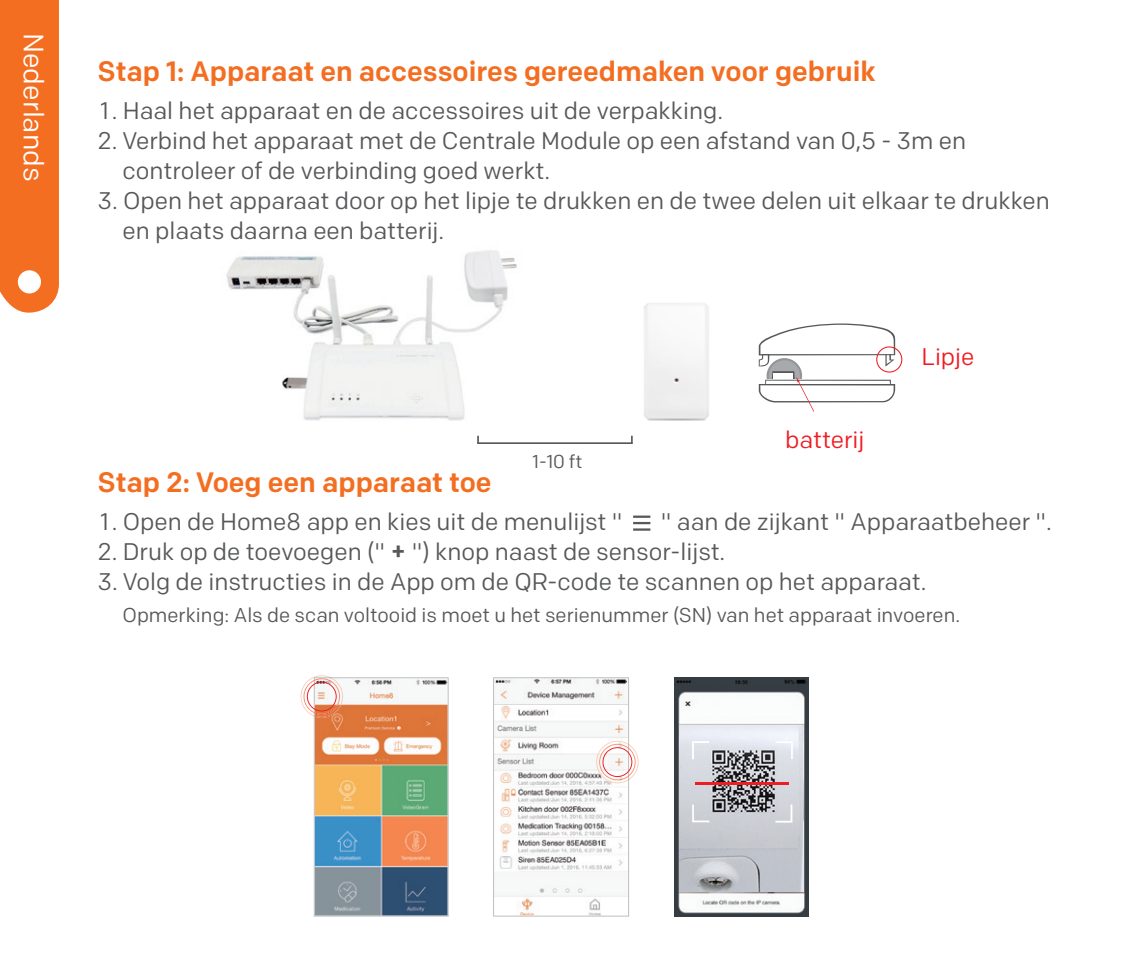
<style>
.page{position:relative;width:1134px;height:976px;background:#fff}
.page>*{position:absolute;margin:0;border:0;box-sizing:border-box;transform-origin:0 0}
.t1{font:500 28px "Colfax";color:#f36e21}
.t2{font:28px "Colfax";color:#fff}
.t3{font:24px "Colfax";color:#57585a}
.t4{font:24px "Colfax";color:#ee1d23}
.t5{font:20px "Colfax";color:#57585a}
.t6{font:18.8px "Colfax";color:#57585a}
.s1{font-weight:500}
</style>
<div class="page">
<img style="left:644px;top:303px;width:65px;height:118px">
<svg style="left:759px;top:323px;width:143px;height:88px"></svg>
<svg style="left:477px;top:435px;width:156px;height:9px"></svg>
<img style="left:226px;top:250px;width:291px;height:171px">
<div style="left:0;top:0;width:59px;height:312px;background:#f36e21"></div>
<div style="left:18px;top:270px;width:23px;height:23px;background:#fff;border-radius:50%"></div>
<svg style="left:633px;top:515px;width:17px;height:2px"></svg>
<hr style="left:633px;top:521px;width:17px;height:3px;background:#57585a">
<svg style="left:633px;top:528px;width:17px;height:2px"></svg>
<svg style="left:300px;top:675px;width:149px;height:241px"></svg>
<svg style="left:493px;top:677px;width:146px;height:239px"></svg>
<img style="left:674px;top:677px;width:134px;height:238px">
<img style="left:680px;top:724px;width:123px;height:167px">
<img style="left:680px;top:725px;width:122px;height:165px">
<svg style="left:775px;top:741px;width:18px;height:17px"></svg>
<svg style="left:692px;top:804px;width:17px;height:18px"></svg>
<svg style="left:692px;top:741px;width:17px;height:18px"></svg>
<svg style="left:775px;top:804px;width:17px;height:18px"></svg>
<hr style="left:695px;top:782px;width:93px;height:2px;background:#ee1d23">
<p class="t2" style="left:51px;top:33px;width:150px;rotate:90deg">Nederlands</p>
<p class="t1" style="left:98px;top:54px;width:780px">Stap 1: Apparaat en accessoires gereedmaken voor gebruik</p>
<p class="t3" style="left:100px;top:96px;width:624px">1 . Haal het apparaat en de accessoires uit de verpakking.</p>
<p class="t3" style="left:98px;top:126px;width:870px">2. Verbind het apparaat met de Centrale Module op een afstand van 0,5 - 3m en</p>
<p class="t3" style="left:122px;top:156px;width:429px">controleer of de verbinding goed werkt.</p>
<p class="t3" style="left:98px;top:186px;width:954px">3. Open het apparaat door op het lipje te drukken en de twee delen uit elkaar te drukken</p>
<p class="t3" style="left:122px;top:216px;width:323px">en plaats daarna een batterij.</p>
<p class="t6" style="left:533px;top:450px;width:51px">1-10 ft</p>
<p class="t4" style="left:785px;top:424px;width:81px">batterij</p>
<p class="t4" style="left:921px;top:341px;width:55px">Lipje</p>
<p class="t1" style="left:98px;top:465px;width:396px">Stap 2: Voeg een apparaat toe</p>
<p class="t3" style="left:100px;top:506px;width:524px">1 . Open de Home8 app en kies uit de menulijst "</p>
<p class="t3" style="left:661px;top:506px;width:392px">" aan de zijkant " Apparaatbeheer ".</p>
<p class="t3" style="left:98px;top:536px;width:629px">2. Druk op de toevoegen (" <span class="s1">+</span> ") knop naast de sensor-lijst.</p>
<p class="t3" style="left:98px;top:566px;width:830px">3. Volg de instructies in de App om de QR-code te scannen op het apparaat.</p>
<p class="t5" style="left:122px;top:602px;width:839px">Opmerking: Als de scan voltooid is moet u het serienummer (SN) van het apparaat invoeren.</p>
</div>
